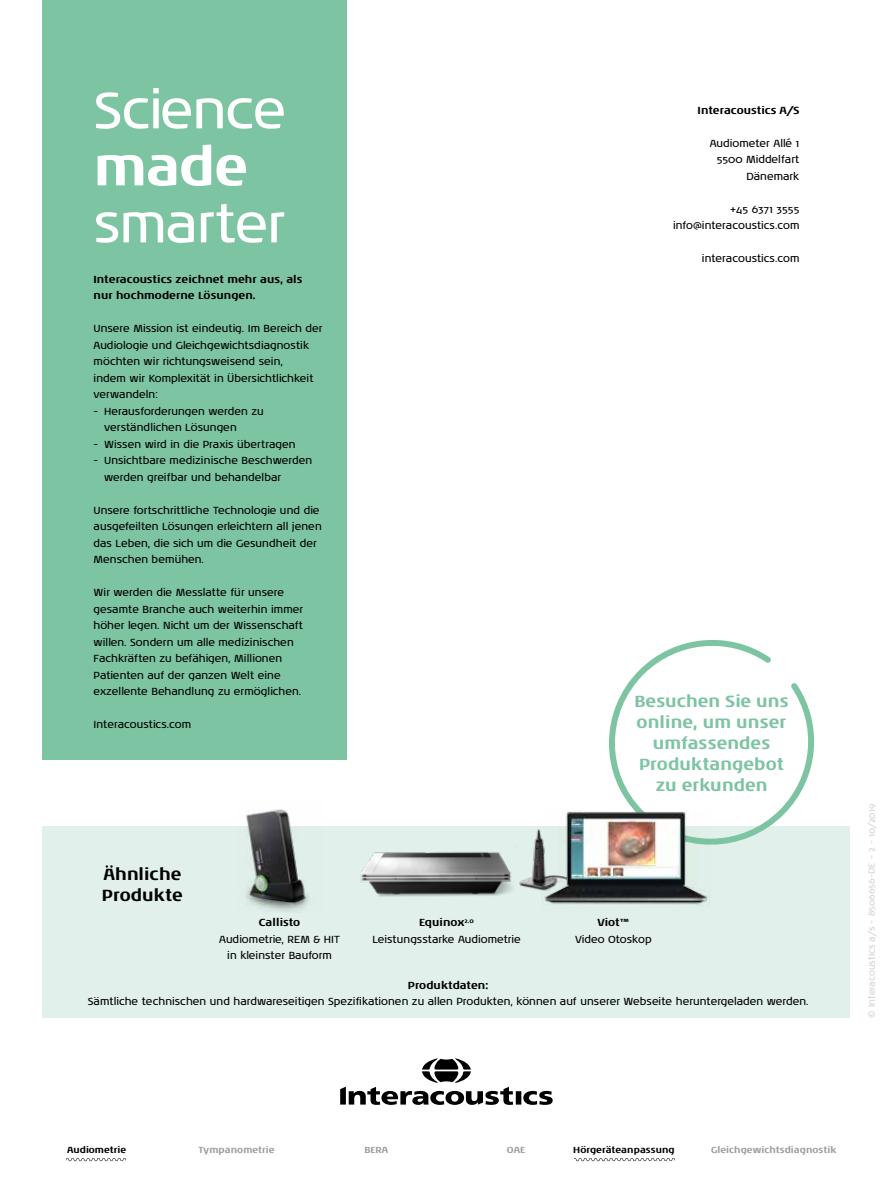
<style>
.page{position:relative;width:893px;height:1188px;background:#fff}
.page>*{position:absolute;margin:0;border:0;box-sizing:border-box;transform-origin:0 0}
.t1{font:52.5px "Noa LT Pro";letter-spacing:-.02em;color:#fff}
.t2{font:700 52.5px "Noa LT Pro";color:#fff}
.t3{font:700 16.5px/21px "Noa LT Pro";color:#7dc4a3;text-align:center}
.t4{font:700 16.5px/21px "Noa LT Pro";color:#000}
.t5{font:10.5px/16.5px "Noa LT Pro";color:#000}
.t6{font:700 10.5px/16.5px "Noa LT Pro";color:#000}
.t7{font:700 9px "Noa LT Pro";color:#9d9d9c}
.t8{font:9px "Noa LT Pro";color:#ced4d6}
.t9{font:700 9px "Noa LT Pro";color:#000}
.s1{font-weight:700}
</style>
<div class="page">
<div style="left:43px;top:827px;width:807px;height:191px;background:#e1f0ea"></div>
<svg style="left:340px;top:1058px;width:213px;height:47px"></svg>
<svg style="left:67px;top:1158px;width:59px;height:3px"></svg>
<svg style="left:574px;top:1158px;width:100px;height:3px"></svg>
<div style="left:43px;top:0;width:304px;height:760px;background:#7dc4a3"></div>
<svg style="left:609px;top:640px;width:216px;height:205px"></svg>
<img style="left:516px;top:826px;width:25px;height:65px">
<img style="left:541px;top:811px;width:169px;height:94px">
<img style="left:546px;top:813px;width:160px;height:88px">
<img style="left:238px;top:809px;width:85px;height:103px">
<img style="left:246px;top:810px;width:58px;height:91px">
<img style="left:360px;top:848px;width:161px;height:49px">
<h1 class="t1" style="left:94px;top:74px;width:194px">Science</h1>
<h1 class="t2" style="left:94px;top:127px;width:156px">made</h1>
<h1 class="t1" style="left:94px;top:188px;width:194px">smarter</h1>
<p class="t6" style="left:94px;top:270px;width:210px">Interacoustics zeichnet mehr aus, als nur hochmoderne Lösungen.</p>
<p class="t5" style="left:94px;top:320px;width:231px">Unsere Mission ist eindeutig. Im Bereich der Audiologie und Gleichgewichtsdiagnostik möchten wir richtungsweisend sein,<br>indem wir Komplexität in Übersichtlichkeit verwandeln:</p>
<p class="t5" style="left:104px;top:403px;width:161px;text-indent:-11px">- Herausforderungen werden zu verständlichen Lösungen</p>
<p class="t5" style="left:94px;top:436px;width:203px">- Wissen wird in die Praxis übertragen</p>
<p class="t5" style="left:104px;top:452px;width:209px;text-indent:-11px">- Unsichtbare medizinische Beschwerden werden greifbar und behandelbar</p>
<p class="t5" style="left:94px;top:502px;width:230px">Unsere fortschrittliche Technologie und die ausgefeilten Lösungen erleichtern all jenen das Leben, die sich um die Gesundheit der Menschen bemühen.</p>
<p class="t5" style="left:94px;top:584px;width:211px">Wir werden die Messlatte für unsere gesamte Branche auch weiterhin immer höher legen. Nicht um der Wissenschaft willen. Sondern um alle medizinischen Fachkräften zu befähigen, Millionen Patienten auf der ganzen Welt eine exzellente Behandlung zu ermöglichen.</p>
<p class="t5" style="left:94px;top:716px;width:99px">Interacoustics.com</p>
<h2 class="t4" style="left:102px;top:863px;width:83px">Ähnliche<br>Produkte</h2>
<p class="t6" style="left:259px;top:914px;width:43px">Callisto</p>
<p class="t5" style="left:219px;top:930px;width:122px;text-align:center">Audiometrie, REM &amp; HIT in kleinster Bauform</p>
<p class="t6" style="left:698px;top:101px;width:103px">Interacoustics A/S</p>
<p class="t5" style="left:710px;top:134px;width:91px;text-align:right">Audiometer Allé 1<br>5500 Middelfart<br>Dänemark</p>
<p class="t5" style="left:673px;top:200px;width:128px;text-align:right">+45 6371 3555 info@interacoustics.com</p>
<p class="t5" style="left:702px;top:250px;width:99px">interacoustics.com</p>
<h2 class="t3" style="left:634px;top:689px;width:156px">Besuchen Sie uns online, um unser umfassendes<br>Produktangebot zu erkunden</h2>
<p class="t5" style="left:372px;top:914px;width:150px;text-align:center"><span class="s1">Equinox</span><sup>2.0<br></sup>Leistungsstarke Audiometrie</p>
<p class="t6" style="left:598px;top:914px;width:33px">Viot™</p>
<p class="t5" style="left:575px;top:930px;width:78px">Video Otoskop</p>
<p class="t6" style="left:408px;top:976px;width:82px">Produktdaten:</p>
<p class="t5" style="left:88px;top:993px;width:722px">Sämtliche technischen und hardwareseitigen Spezifikationen zu allen Produkten, können auf unserer Webseite heruntergeladen werden.</p>
<p class="t8" style="left:865px;top:1018px;width:215px;rotate:-90deg">© Interacoustics a/s - 8506656-DE - 2 - 10/2019</p>
<p class="t9" style="left:67px;top:1142px;width:60px">Audiometrie</p>
<p class="t7" style="left:198px;top:1142px;width:78px">Tympanometrie</p>
<p class="t7" style="left:364px;top:1142px;width:25px">BERA</p>
<p class="t7" style="left:507px;top:1142px;width:20px">OAE</p>
<p class="t9" style="left:573px;top:1142px;width:103px">Hörgeräteanpassung</p>
<p class="t7" style="left:711px;top:1142px;width:127px">Gleichgewichtsdiagnostik</p>
</div>
